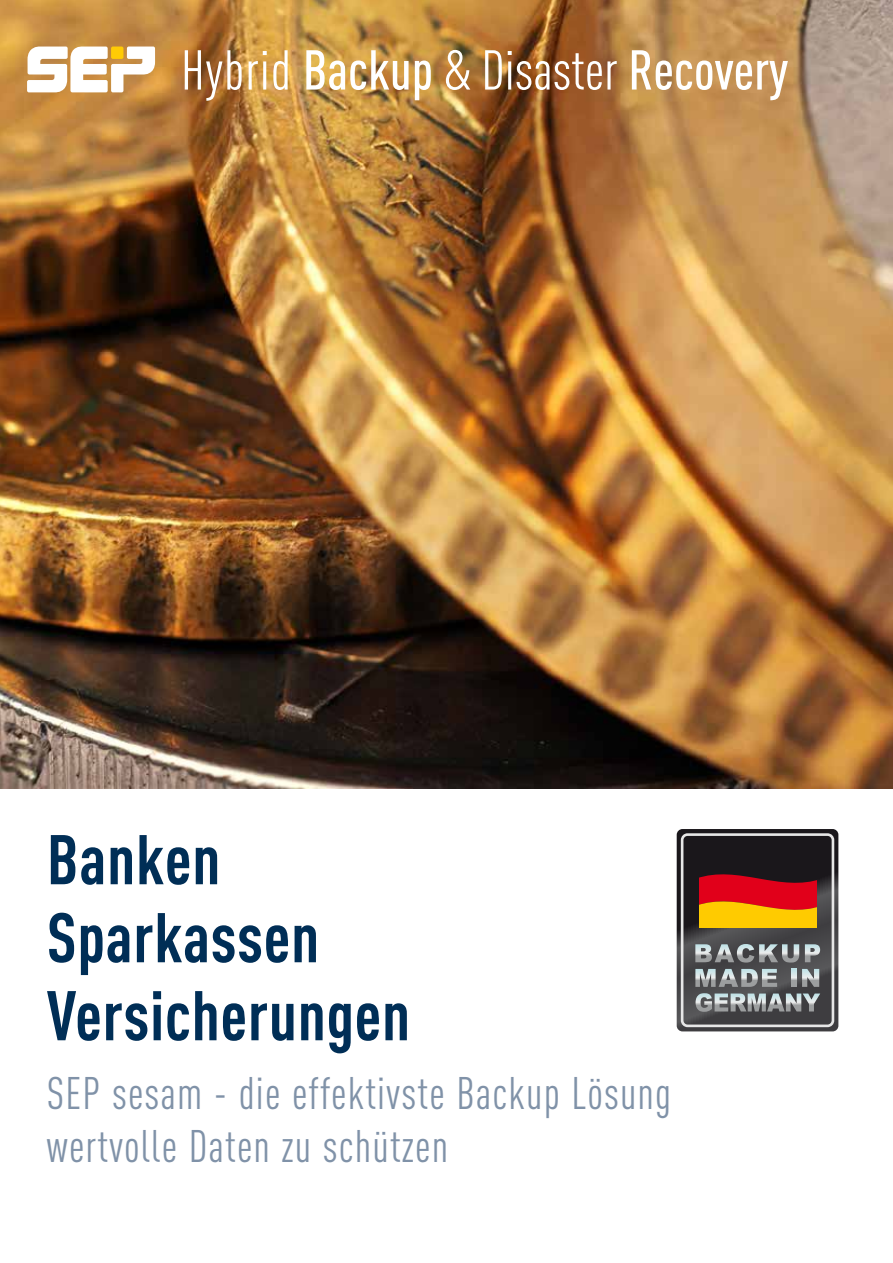
<style>
.page{position:relative;width:893px;height:1263px;background:#fff}
.page>*{position:absolute;margin:0;border:0;box-sizing:border-box;transform-origin:0 0}
.t1{font:700 69.15px/78px "DIN Cond";letter-spacing:.01em;color:#002e56}
.t2{font:55.2px "DIN Cond";color:#fff}
.t3{font:45px/52.5px "DIN Cond";letter-spacing:.025em;color:#8092a8}
.s1{font-weight:500}
</style>
<div class="page">
<img style="left:0;top:0;width:893px;height:789px">
<svg style="left:27px;top:46px;width:128px;height:46px"></svg>
<svg style="left:677px;top:829px;width:161px;height:202px"></svg>
<p class="t2" style="left:181px;top:38px;width:609px">Hybrid <span class="s1">Backup</span> &amp; Disaster <span class="s1">Recovery</span></p>
<h1 class="t1" style="left:47px;top:818px;width:365px">Banken<br>Sparkassen<br>Versicherungen</h1>
<p class="t3" style="left:47px;top:1067px;width:626px">SEP sesam - die effektivste Backup Lösung wertvolle Daten zu schützen</p>
</div>
